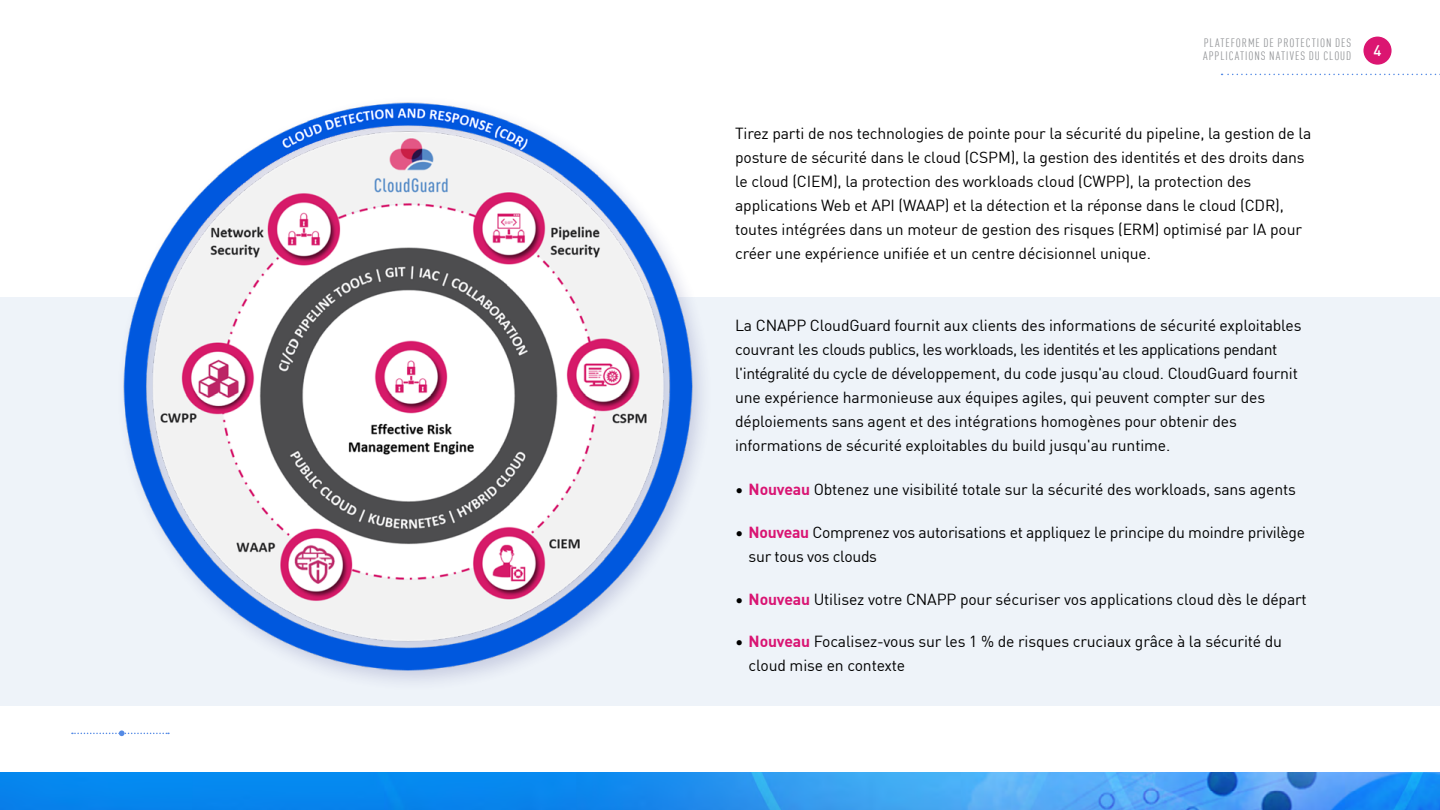
<style>
.page{position:relative;width:1440px;height:810px;background:#fff}
.page>*{position:absolute;margin:0;border:0;box-sizing:border-box;transform-origin:0 0}
.t1{font:15.75px/24px "DIN Pro";letter-spacing:-.01em;color:#000}
.t2{font:500 15px "DIN Pro";color:#fff}
.t3{font:condensed 12px/13.5px "DIN Pro";letter-spacing:.075em;color:#939598}
.s1{font-weight:700;color:#d91473}
</style>
<div class="page">
<div style="left:0;top:297px;width:1440px;height:408px;background:#eef3f9"></div>
<svg style="left:1222px;top:74px;width:218px;height:1px"></svg>
<div style="left:1363px;top:37px;width:29px;height:28px;background:#db1571;border-radius:50%"></div>
<svg style="left:72px;top:730px;width:97px;height:6px"></svg>
<img style="left:123px;top:102px;width:579px;height:579px">
<img style="left:0;top:772px;width:1440px;height:38px">
<p class="t3" style="left:1203px;top:35px;width:150px">PLATEFORME DE PROTECTION DES<br>APPLICATIONS NATIVES DU CLOUD</p>
<p class="t2" style="left:1374px;top:39px;width:9px">4</p>
<p class="t1" style="left:735px;top:121px;width:578px">Tirez parti de nos technologies de pointe pour la sécurité du pipeline, la gestion de la posture de sécurité dans le cloud (CSPM), la gestion des identités et des droits dans le cloud (CIEM), la protection des workloads cloud (CWPP), la protection des applications Web et API (WAAP) et la détection et la réponse dans le cloud (CDR), toutes intégrées dans un moteur de gestion des risques (ERM) optimisé par IA pour créer une expérience unifiée et un centre décisionnel unique.</p>
<p class="t1" style="left:735px;top:312px;width:568px">La CNAPP CloudGuard fournit aux clients des informations de sécurité exploitables couvrant les clouds publics, les workloads, les identités et les applications pendant l'intégralité du cycle de développement, du code jusqu'au cloud. CloudGuard fournit une expérience harmonieuse aux équipes agiles, qui peuvent compter sur des déploiements sans agent et des intégrations homogènes pour obtenir des informations de sécurité exploitables du build jusqu'au runtime.</p>
<p class="t1" style="left:735px;top:476px;width:562px">∙ <span class="s1">Nouveau</span> Obtenez une visibilité totale sur la sécurité des workloads, sans agents</p>
<p class="t1" style="left:749px;top:519px;width:558px;text-indent:-13px">∙ <span class="s1">Nouveau</span> Comprenez vos autorisations et appliquez le principe du moindre privilège sur tous vos clouds</p>
<p class="t1" style="left:735px;top:586px;width:573px">∙ <span class="s1">Nouveau</span> Utilisez votre CNAPP pour sécuriser vos applications cloud dès le départ</p>
<p class="t1" style="left:749px;top:629px;width:535px;text-indent:-13px">∙ <span class="s1">Nouveau</span> Focalisez-vous sur les 1 % de risques cruciaux grâce à la sécurité du cloud mise en contexte</p>
</div>
